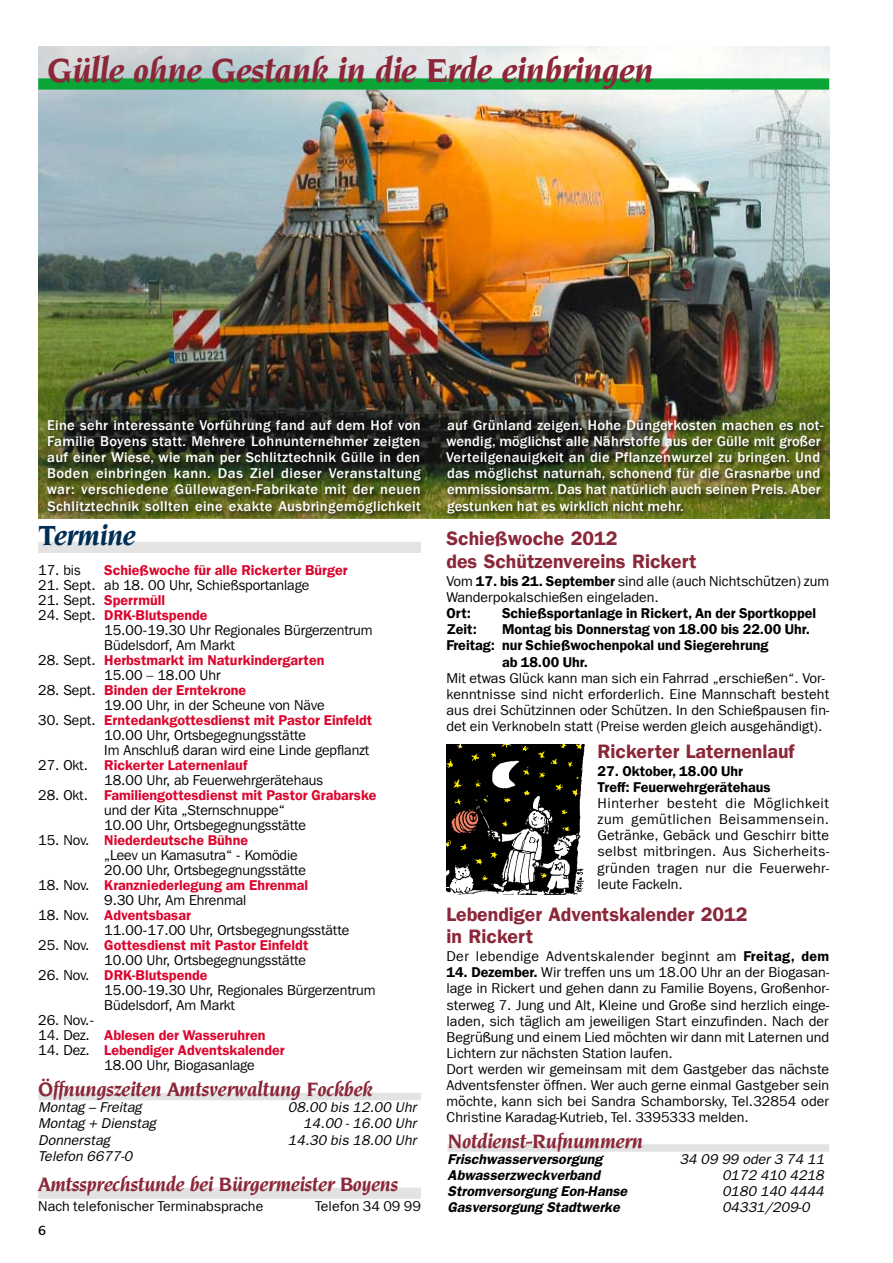
<style>
.page{position:relative;width:893px;height:1263px;background:#fff}
.page>*{position:absolute;margin:0;border:0;box-sizing:border-box;transform-origin:0 0}
.t1{font:italic 700 36px "Novarese Std";letter-spacing:-.03em;color:#8b2738}
.t2{font:italic 700 30px "Novarese Std";letter-spacing:-.03em;color:#002e55}
.t3{font:italic 700 21px "Novarese Std";letter-spacing:-.03em;color:#8b2738}
.t4{font:19.5px/22.4px "Franklin Gothic LT Com Dm";color:#8b2738}
.t5{font:500 14.55px/16px "Franklin Gothic LT Com";letter-spacing:.015em;color:#fff;text-align:justify}
.t6{font:14.25px/16.2px "Franklin Gothic LT Com";color:#000}
.t7{font:14.25px/15px "Franklin Gothic IT Cby BT";color:#000}
.t8{font:14.25px "Franklin Gothic LT Com Dm";color:#dc052d}
.t9{font:14.25px/16.2px "Franklin Gothic LT Com Dm";color:#000}
.t10{font:italic 14.25px "Franklin Gothic";color:#000}
.t11{font:italic 600 14.25px "Franklin Gothic";color:#000}
.t12{font:14.25px "Franklin Gothic LT Com";letter-spacing:.025em;color:#000}
.t13{font:13.5px "Formata";color:#000}
.s1{font-family:"Franklin Gothic IT Cby BT";color:#000}
.s2{font-family:"Franklin Gothic LT Com Dm"}
</style>
<div class="page">
<img style="left:38px;top:47px;width:791px;height:472px">
<div style="left:38px;top:1093px;width:383px;height:7px;background:#e3e3e4"></div>
<div style="left:38px;top:1187px;width:383px;height:12px;background:#e3e3e4"></div>
<div style="left:44px;top:417px;width:382px;height:103px;background:#000;opacity:.85"></div>
<div style="left:38px;top:78px;width:791px;height:12px;background:#0aa537"></div>
<div style="left:444px;top:417px;width:385px;height:103px;background:#000;opacity:.85"></div>
<div style="left:38px;top:542px;width:383px;height:11px;background:#e3e3e4"></div>
<img style="left:446px;top:744px;width:139px;height:150px">
<div style="left:448px;top:1144px;width:381px;height:8px;background:#e3e3e4"></div>
<h1 class="t1" style="left:47px;top:50px;width:608px">Gülle ohne Gestank in die Erde einbringen</h1>
<p class="t5" style="left:47px;top:417px;width:375px">Eine sehr interessante Vorführung fand auf dem Hof von Familie Boyens statt. Mehrere Lohnunternehmer zeigten auf einer Wiese, wie man per Schlitztechnik Gülle in den Boden einbringen kann. Das Ziel dieser Veranstaltung war: verschiedene Güllewagen-Fabrikate mit der neuen Schlitztechnik sollten eine exakte Ausbringemöglichkeit</p>
<h2 class="t2" style="left:38px;top:518px;width:99px">Termine</h2>
<p class="t7" style="left:38px;top:562px;width:44px">17. bis</p>
<p class="t8" style="left:104px;top:562px;width:245px">Schießwoche für alle Rickerter Bürger</p>
<p class="t7" style="left:38px;top:577px;width:272px">21. Sept. ab 18. 00 Uhr, Schießsportanlage</p>
<p class="t8" style="left:38px;top:592px;width:128px"><span class="s1">21. Sept.</span> Sperrmüll</p>
<p class="t8" style="left:38px;top:607px;width:171px"><span class="s1">24. Sept.</span> DRK-Blutspende</p>
<p class="t7" style="left:104px;top:622px;width:270px">15.00-19.30 Uhr Regionales Bürgerzentrum<br>Büdelsdorf, Am Markt</p>
<p class="t8" style="left:38px;top:652px;width:288px"><span class="s1">28. Sept.</span> Herbstmarkt im Naturkindergarten</p>
<p class="t7" style="left:104px;top:667px;width:118px">15.00 – 18.00 Uhr</p>
<p class="t8" style="left:38px;top:682px;width:209px"><span class="s1">28. Sept.</span> Binden der Erntekrone</p>
<p class="t7" style="left:104px;top:697px;width:222px">19.00 Uhr, in der Scheune von Näve</p>
<p class="t8" style="left:38px;top:712px;width:335px"><span class="s1">30. Sept.</span> Erntedankgottesdienst mit Pastor Einfeldt</p>
<p class="t7" style="left:104px;top:727px;width:266px">10.00 Uhr, Ortsbegegnungsstätte<br>Im Anschluß daran wird eine Linde gepflanzt</p>
<p class="t8" style="left:38px;top:757px;width:211px"><span class="s1">27. Okt.</span> Rickerter Laternenlauf</p>
<p class="t7" style="left:104px;top:772px;width:220px">18.00 Uhr, ab Feuerwehrgerätehaus</p>
<p class="t8" style="left:38px;top:787px;width:340px"><span class="s1">28. Okt.</span> Familiengottesdienst mit Pastor Grabarske</p>
<p class="t7" style="left:104px;top:802px;width:203px">und der Kita „Sternschnuppe“<br>10.00 Uhr, Ortsbegegnungsstätte</p>
<p class="t8" style="left:38px;top:832px;width:211px"><span class="s1">15. Nov.</span> Niederdeutsche Bühne</p>
<p class="t7" style="left:104px;top:847px;width:203px">„Leev un Kamasutra“ - Komödie<br>20.00 Uhr, Ortsbegegnungsstätte</p>
<p class="t8" style="left:38px;top:877px;width:272px"><span class="s1">18. Nov.</span> Kranzniederlegung am Ehrenmal</p>
<p class="t7" style="left:104px;top:892px;width:144px">9.30 Uhr, Am Ehrenmal</p>
<p class="t8" style="left:38px;top:907px;width:154px"><span class="s1">18. Nov.</span> Adventsbasar</p>
<p class="t7" style="left:104px;top:922px;width:246px">11.00-17.00 Uhr, Ortsbegegnungsstätte</p>
<p class="t8" style="left:38px;top:937px;width:272px"><span class="s1">25. Nov.</span> Gottesdienst mit Pastor Einfeldt</p>
<p class="t7" style="left:104px;top:952px;width:203px">10.00 Uhr, Ortsbegegnungsstätte</p>
<p class="t8" style="left:38px;top:967px;width:171px"><span class="s1">26. Nov.</span> DRK-Blutspende</p>
<p class="t7" style="left:104px;top:982px;width:273px">15.00-19.30 Uhr, Regionales Bürgerzentrum<br>Büdelsdorf, Am Markt</p>
<p class="t7" style="left:38px;top:1012px;width:58px">26. Nov.-</p>
<p class="t8" style="left:38px;top:1027px;width:229px"><span class="s1">14. Dez.</span> Ablesen der Wasseruhren</p>
<p class="t8" style="left:38px;top:1042px;width:248px"><span class="s1">14. Dez.</span> Lebendiger Adventskalender</p>
<p class="t7" style="left:104px;top:1057px;width:152px">18.00 Uhr, Biogasanlage</p>
<h3 class="t3" style="left:38px;top:1077px;width:336px">Öffnungszeiten Amtsverwaltung Fockbek</h3>
<p class="t10" style="left:38px;top:1099px;width:105px">Montag – Freitag</p>
<p class="t10" style="left:288px;top:1099px;width:130px">08.00 bis 12.00 Uhr</p>
<p class="t10" style="left:38px;top:1115px;width:119px">Montag + Dienstag</p>
<p class="t10" style="left:303px;top:1115px;width:115px">14.00 - 16.00 Uhr</p>
<p class="t10" style="left:38px;top:1131px;width:73px">Donnerstag</p>
<p class="t10" style="left:288px;top:1131px;width:130px">14.30 bis 18.00 Uhr</p>
<p class="t10" style="left:38px;top:1148px;width:96px">Telefon 6677-0</p>
<h3 class="t3" style="left:38px;top:1172px;width:362px">Amtssprechstunde bei Bürgermeister Boyens</h3>
<p class="t6" style="left:38px;top:1198px;width:227px">Nach telefonischer Terminabsprache</p>
<p class="t6" style="left:315px;top:1198px;width:107px">Telefon 34 09 99</p>
<p class="t13" style="left:38px;top:1222px;width:9px">6</p>
<p class="t5" style="left:446px;top:417px;width:379px;text-align:left">auf Grünland zeigen. Hohe Düngerkosten machen es not&shy;wendig, möglichst alle Nährstoffe aus der Gülle mit großer Verteilgenauigkeit an die Pflanzenwurzel zu bringen. Und das möglichst naturnah, schonend für die Grasnarbe und emmissionsarm. Das hat natürlich auch seinen Preis. Aber gestunken hat es wirklich nicht mehr.</p>
<h3 class="t4" style="left:446px;top:527px;width:252px">Schießwoche 2012<br>des Schützenvereins Rickert</h3>
<p class="t6" style="left:446px;top:573px;width:384px">Vom <span class="s2">17. bis 21. September</span> sind alle (auch Nichtschützen) zum<br>Wanderpokalschießen eingeladen.</p>
<p class="t9" style="left:446px;top:605px;width:26px">Ort:</p>
<p class="t9" style="left:502px;top:605px;width:316px">Schießsportanlage in Rickert, An der Sportkoppel</p>
<p class="t9" style="left:446px;top:621px;width:32px">Zeit:</p>
<p class="t9" style="left:502px;top:621px;width:310px">Montag bis Donnerstag von 18.00 bis 22.00 Uhr.</p>
<p class="t9" style="left:446px;top:637px;width:323px">Freitag: nur Schießwochenpokal und Siegerehrung</p>
<p class="t9" style="left:502px;top:653px;width:88px">ab 18.00 Uhr.</p>
<p class="t6" style="left:446px;top:670px;width:384px">Mit etwas Glück kann man sich ein Fahrrad „erschießen“. Vor&shy;kenntnisse sind nicht erforderlich. Eine Mannschaft besteht aus drei Schützinnen oder Schützen. In den Schießpausen fin&shy;det ein Verknobeln statt (Preise werden gleich ausgehändigt).</p>
<h3 class="t4" style="left:598px;top:740px;width:198px">Rickerter Laternenlauf</h3>
<p class="t9" style="left:598px;top:763px;width:175px">27. Oktober, 18.00 Uhr<br>Treff: Feuerwehrgerätehaus</p>
<p class="t6" style="left:598px;top:795px;width:233px;text-align:justify">Hinterher besteht die Möglichkeit zum gemütlichen Beisammensein.<br>Getränke, Gebäck und Geschirr bitte selbst mitbringen. Aus Sicherheits&shy;gründen tragen nur die Feuerwehr&shy;leute Fackeln.</p>
<h3 class="t4" style="left:446px;top:903px;width:303px">Lebendiger Adventskalender 2012 in Rickert</h3>
<p class="t12" style="left:446px;top:948px;width:384px">Der lebendige Adventskalender beginnt am <span class="s2">Freitag, dem</span></p>
<p class="t6" style="left:446px;top:964px;width:384px"><span class="s2">14. Dezember.</span> Wir treffen uns um 18.00 Uhr an der Biogasan&shy;lage in Rickert und gehen dann zu Familie Boyens, Großenhor&shy;sterweg 7. Jung und Alt, Kleine und Große sind herzlich einge&shy;laden, sich täglich am jeweiligen Start einzufinden. Nach der Begrüßung und einem Lied möchten wir dann mit Laternen und Lichtern zur nächsten Station laufen.<br>Dort werden wir gemeinsam mit dem Gastgeber das nächste Adventsfenster öffnen. Wer auch gerne einmal Gastgeber sein möchte, kann sich bei Sandra Schamborsky, Tel.32854 oder Christine Karadag-Kutrieb, Tel. 3395333 melden.</p>
<h3 class="t3" style="left:448px;top:1129px;width:197px">Notdienst-Rufnummern</h3>
<p class="t11" style="left:448px;top:1150px;width:156px">Frischwasserversorgung</p>
<p class="t10" style="left:679px;top:1151px;width:146px">34 09 99 oder 3 74 11</p>
<p class="t11" style="left:448px;top:1166px;width:154px">Abwasserzweckverband</p>
<p class="t10" style="left:722px;top:1167px;width:103px">0172 410 4218</p>
<p class="t11" style="left:448px;top:1183px;width:181px">Stromversorgung Eon-Hanse</p>
<p class="t10" style="left:722px;top:1183px;width:103px">0180 140 4444</p>
<p class="t11" style="left:448px;top:1199px;width:174px">Gasversorgung Stadtwerke</p>
<p class="t10" style="left:722px;top:1199px;width:89px">04331/209-0</p>
</div>
